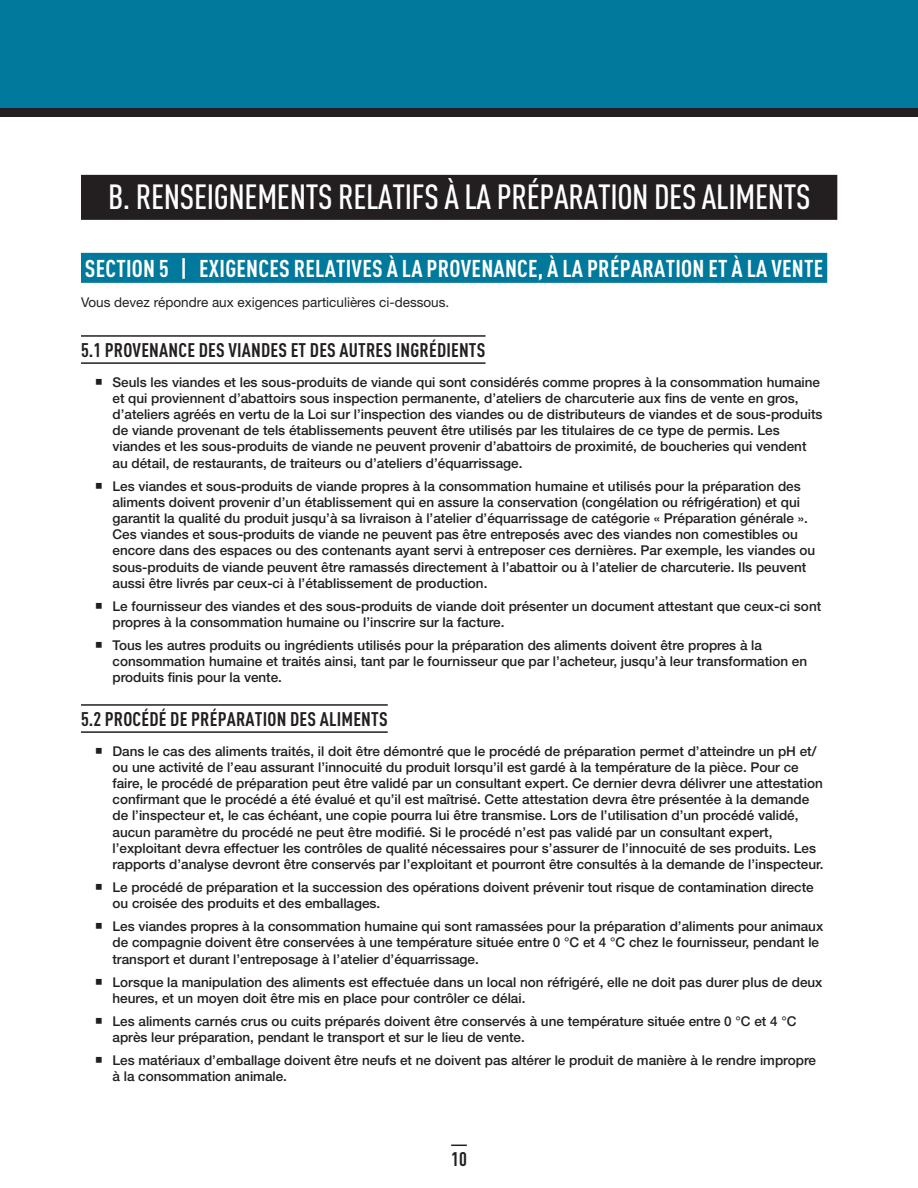
<style>
.page{position:relative;width:918px;height:1188px;background:#fff}
.page>*{position:absolute;margin:0;border:0;box-sizing:border-box;transform-origin:0 0}
.t1{font:500 condensed 34.5px "DINOT";letter-spacing:-.01em;color:#fff}
.t2{font:700 condensed 24px "DINOT";letter-spacing:.01em;color:#fff}
.t3{font:700 condensed 19.5px "DINOT";letter-spacing:.01em;color:#231f20}
.t4{font:500 13.5px/16.2px "Helvetica Neue";color:#231f20}
.t5{font:13.5px "Helvetica Neue";color:#231f20}
</style>
<div class="page">
<svg style="left:451px;top:1145px;width:16px;height:1px"></svg>
<div style="left:0;top:0;width:918px;height:117px;background:#00799c"></div>
<div style="left:0;top:109px;width:918px;height:8px;background:#231f20"></div>
<div style="left:81px;top:175px;width:756px;height:45px;background:#231f20"></div>
<div style="left:81px;top:253px;width:746px;height:30px;background:#00799c"></div>
<hr style="left:81px;top:335px;width:405px;height:2px;background:#231f20">
<hr style="left:81px;top:362px;width:405px;height:2px;background:#231f20">
<hr style="left:81px;top:704px;width:307px;height:2px;background:#231f20">
<hr style="left:81px;top:731px;width:307px;height:2px;background:#231f20">
<h1 class="t1" style="left:108px;top:176px;width:704px">B. RENSEIGNEMENTS RELATIFS À LA PRÉPARATION DES ALIMENTS</h1>
<h2 class="t2" style="left:85px;top:254px;width:740px">SECTION 5 | EXIGENCES RELATIVES À LA PROVENANCE, À LA PRÉPARATION ET À LA VENTE</h2>
<p class="t5" style="left:81px;top:294px;width:370px">Vous devez répondre aux exigences particulières ci-dessous.</p>
<h3 class="t3" style="left:81px;top:338px;width:406px">5.1 PROVENANCE DES VIANDES ET DES AUTRES INGRÉDIENTS</h3>
<p class="t4" style="left:112px;top:374px;width:712px;text-indent:-18px">▪ Seuls les viandes et les sous-produits de viande qui sont considérés comme propres à la consommation humaine et qui proviennent d’abattoirs sous inspection permanente, d’ateliers de charcuterie aux fins de vente en gros, d’ateliers agréés en vertu de la Loi sur l’inspection des viandes ou de distributeurs de viandes et de sous-produits de viande provenant de tels établissements peuvent être utilisés par les titulaires de ce type de permis. Les viandes et les sous-produits de viande ne peuvent provenir d’abattoirs de proximité, de boucheries qui vendent au détail, de restaurants, de traiteurs ou d’ateliers d’équarrissage.</p>
<p class="t4" style="left:112px;top:478px;width:704px;text-indent:-18px">▪ Les viandes et sous-produits de viande propres à la consommation humaine et utilisés pour la préparation des aliments doivent provenir d’un établissement qui en assure la conservation (congélation ou réfrigération) et qui garantit la qualité du produit jusqu’à sa livraison à l’atelier d’équarrissage de catégorie « Préparation générale ».<br>Ces viandes et sous-produits de viande ne peuvent pas être entreposés avec des viandes non comestibles ou encore dans des espaces ou des contenants ayant servi à entreposer ces dernières. Par exemple, les viandes ou sous-produits de viande peuvent être ramassés directement à l’abattoir ou à l’atelier de charcuterie. Ils peuvent aussi être livrés par ceux-ci à l’établissement de production.</p>
<p class="t4" style="left:112px;top:598px;width:710px;text-indent:-18px">▪ Le fournisseur des viandes et des sous-produits de viande doit présenter un document attestant que ceux-ci sont propres à la consommation humaine ou l’inscrire sur la facture.</p>
<p class="t4" style="left:112px;top:637px;width:696px;text-indent:-18px">▪ Tous les autres produits ou ingrédients utilisés pour la préparation des aliments doivent être propres à la consommation humaine et traités ainsi, tant par le fournisseur que par l’acheteur, jusqu’à leur transformation en produits finis pour la vente.</p>
<h3 class="t3" style="left:81px;top:707px;width:308px">5.2 PROCÉDÉ DE PRÉPARATION DES ALIMENTS</h3>
<p class="t4" style="left:112px;top:743px;width:713px;text-indent:-18px">▪ Dans le cas des aliments traités, il doit être démontré que le procédé de préparation permet d’atteindre un pH et/ ou une activité de l’eau assurant l’innocuité du produit lorsqu’il est gardé à la température de la pièce. Pour ce faire, le procédé de préparation peut être validé par un consultant expert. Ce dernier devra délivrer une attestation confirmant que le procédé a été évalué et qu’il est maîtrisé. Cette attestation devra être présentée à la demande de l’inspecteur et, le cas échéant, une copie pourra lui être transmise. Lors de l’utilisation d’un procédé validé, aucun paramètre du procédé ne peut être modifié. Si le procédé n’est pas validé par un consultant expert, l’exploitant devra effectuer les contrôles de qualité nécessaires pour s’assurer de l’innocuité de ses produits. Les rapports d’analyse devront être conservés par l’exploitant et pourront être consultés à la demande de l’inspecteur.</p>
<p class="t4" style="left:112px;top:879px;width:703px;text-indent:-18px">▪ Le procédé de préparation et la succession des opérations doivent prévenir tout risque de contamination directe ou croisée des produits et des emballages.</p>
<p class="t4" style="left:112px;top:918px;width:712px;text-indent:-18px">▪ Les viandes propres à la consommation humaine qui sont ramassées pour la préparation d’aliments pour animaux de compagnie doivent être conservées à une température située entre 0 °C et 4 °C chez le fournisseur, pendant le transport et durant l’entreposage à l’atelier d’équarrissage.</p>
<p class="t4" style="left:112px;top:973px;width:712px;text-indent:-18px">▪ Lorsque la manipulation des aliments est effectuée dans un local non réfrigéré, elle ne doit pas durer plus de deux heures, et un moyen doit être mis en place pour contrôler ce délai.</p>
<p class="t4" style="left:112px;top:1013px;width:686px;text-indent:-18px">▪ Les aliments carnés crus ou cuits préparés doivent être conservés à une température située entre 0 °C et 4 °C après leur préparation, pendant le transport et sur le lieu de vente.</p>
<p class="t4" style="left:112px;top:1052px;width:705px;text-indent:-18px">▪ Les matériaux d’emballage doivent être neufs et ne doivent pas altérer le produit de manière à le rendre impropre à la consommation animale.</p>
<h3 class="t3" style="left:451px;top:1148px;width:17px">10</h3>
</div>
